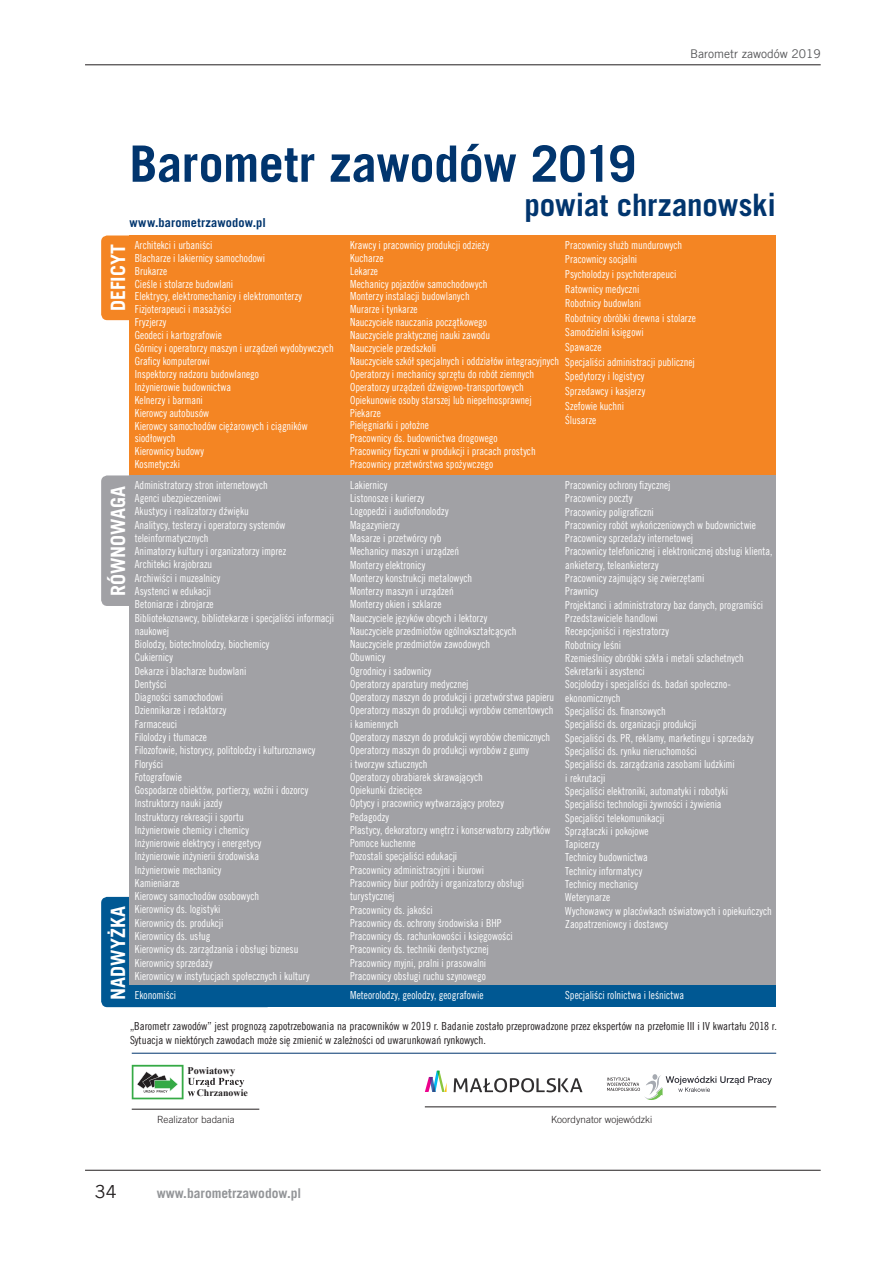
<style>
.page{position:relative;width:893px;height:1263px;background:#fff}
.page>*{position:absolute;margin:0;border:0;box-sizing:border-box;transform-origin:0 0}
.t1{font:700 50.1px "Trade Gothic LT Com";letter-spacing:-.01em;color:#01356e}
.t2{font:700 30.9px "Trade Gothic LT Com";letter-spacing:-.005em;color:#01356e}
.t3{font:700 19.8px "Trade Gothic LT Com";color:#fff}
.t4{font:18px "Trade Gothic LT Com";color:#231f20}
.t5{font:700 13.5px "Trade Gothic LT Com";color:#939598}
.t6{font:700 12.3px "Trade Gothic LT Com";letter-spacing:.01em;color:#01356e}
.t7{font:12px "Trade Gothic LT Com";color:#57585a}
.t8{font:11.1px/13.2px "Trade Gothic LT Com Cn 18";color:#fff;scale:.95 1}
.t9{font:11.1px/13.4px "Trade Gothic LT Com Cn 18";color:#231f20}
.t10{font:700 10.2px "Times New Roman";color:#231f20}
.t11{font:300 9.9px "Trade Gothic LT Com";color:#231f20}
.t12{font:700 9.9px "Times New Roman";color:#231f20}
</style>
<div class="page">
<hr style="left:85px;top:65px;width:736px;height:1px;background:#231f20">
<hr style="left:85px;top:1170px;width:736px;height:1px;background:#231f20">
<hr style="left:132px;top:1109px;width:127px;height:1px;background:#231f20">
<hr style="left:132px;top:1053px;width:644px;height:1px;background:#01356e">
<hr style="left:425px;top:1106px;width:351px;height:1px;background:#231f20">
<svg style="left:132px;top:1065px;width:112px;height:34px"></svg>
<div style="left:188px;top:1064px;width:58px;height:12px;background:#fff"></div>
<svg style="left:454px;top:1078px;width:128px;height:14px"></svg>
<svg style="left:425px;top:1071px;width:22px;height:21px"></svg>
<svg style="left:607px;top:1074px;width:165px;height:26px"></svg>
<div style="left:101px;top:235px;width:172px;height:85px;background:#f48523;border-radius:6px"></div>
<div style="left:101px;top:475px;width:172px;height:131px;background:#a1a1a5;border-radius:6px"></div>
<div style="left:101px;top:897px;width:172px;height:110px;background:#005893;border-radius:6px"></div>
<div style="left:130px;top:475px;width:646px;height:512px;background:#a1a1a5"></div>
<div style="left:197px;top:1088px;width:68px;height:10px;background:#fff"></div>
<div style="left:130px;top:235px;width:646px;height:240px;background:#f48523"></div>
<div style="left:130px;top:986px;width:646px;height:21px;background:#005893"></div>
<p class="t7" style="left:690px;top:46px;width:132px">Barometr zawodów 2019</p>
<h1 class="t1" style="left:130px;top:133px;width:508px">Barometr zawodów 2019</h1>
<h2 class="t2" style="left:524px;top:186px;width:253px">powiat chrzanowski</h2>
<p class="t8" style="left:135px;top:238px;width:211px">Architekci i urbaniści<br>Blacharze i lakiernicy samochodowi<br>Brukarze<br>Cieśle i stolarze budowlani<br>Elektrycy, elektromechanicy i elektromonterzy<br>Fizjoterapeuci i masażyści<br>Fryzjerzy<br>Geodeci i kartografowie<br>Górnicy i operatorzy maszyn i urządzeń wydobywczych<br>Graficy komputerowi<br>Inspektorzy nadzoru budowlanego<br>Inżynierowie budownictwa<br>Kelnerzy i barmani<br>Kierowcy autobusów<br>Kierowcy samochodów ciężarowych i ciągników siodłowych<br>Kierownicy budowy<br>Kosmetyczki</p>
<p class="t8" style="left:350px;top:238px;width:222px">Krawcy i pracownicy produkcji odzieży<br>Kucharze<br>Lekarze<br>Mechanicy pojazdów samochodowych<br>Monterzy instalacji budowlanych<br>Murarze i tynkarze<br>Nauczyciele nauczania początkowego<br>Nauczyciele praktycznej nauki zawodu<br>Nauczyciele przedszkoli<br>Nauczyciele szkół specjalnych i oddziałów integracyjnych Operatorzy i mechanicy sprzętu do robót ziemnych Operatorzy urządzeń dźwigowo-transportowych Opiekunowie osoby starszej lub niepełnosprawnej Piekarze<br>Pielęgniarki i położne<br>Pracownicy ds. budownictwa drogowego<br>Pracownicy fizyczni w produkcji i pracach prostych Pracownicy przetwórstwa spożywczego</p>
<p class="t8" style="left:565px;top:237px;width:139px;line-height:14.5px">Pracownicy służb mundurowych<br>Pracownicy socjalni<br>Psycholodzy i psychoterapeuci<br>Ratownicy medyczni<br>Robotnicy budowlani<br>Robotnicy obróbki drewna i stolarze<br>Samodzielni księgowi<br>Spawacze<br>Specjaliści administracji publicznej<br>Spedytorzy i logistycy<br>Sprzedawcy i kasjerzy<br>Szefowie kuchni<br>Ślusarze</p>
<p class="t6" style="left:130px;top:215px;width:138px">www.barometrzawodow.pl</p>
<h3 class="t3" style="left:106px;top:311px;width:69px;rotate:-90deg">DEFICYT</h3>
<h3 class="t3" style="left:106px;top:596px;width:112px;rotate:-90deg">RÓWNOWAGA</h3>
<h3 class="t3" style="left:106px;top:1000px;width:95px;rotate:-90deg">NADWYŻKA</h3>
<p class="t8" style="left:135px;top:478px;width:211px">Administratorzy stron internetowych<br>Agenci ubezpieczeniowi<br>Akustycy i realizatorzy dźwięku<br>Analitycy, testerzy i operatorzy systemów teleinformatycznych<br>Animatorzy kultury i organizatorzy imprez<br>Architekci krajobrazu<br>Archiwiści i muzealnicy<br>Asystenci w edukacji<br>Betoniarze i zbrojarze<br>Bibliotekoznawcy, bibliotekarze i specjaliści informacji naukowej<br>Biolodzy, biotechnolodzy, biochemicy<br>Cukiernicy<br>Dekarze i blacharze budowlani<br>Dentyści<br>Diagności samochodowi<br>Dziennikarze i redaktorzy<br>Farmaceuci<br>Filolodzy i tłumacze<br>Filozofowie, historycy, politolodzy i kulturoznawcy<br>Floryści<br>Fotografowie<br>Gospodarze obiektów, portierzy, woźni i dozorcy<br>Instruktorzy nauki jazdy<br>Instruktorzy rekreacji i sportu<br>Inżynierowie chemicy i chemicy<br>Inżynierowie elektrycy i energetycy<br>Inżynierowie inżynierii środowiska<br>Inżynierowie mechanicy<br>Kamieniarze<br>Kierowcy samochodów osobowych<br>Kierownicy ds. logistyki<br>Kierownicy ds. produkcji<br>Kierownicy ds. usług<br>Kierownicy ds. zarządzania i obsługi biznesu<br>Kierownicy sprzedaży<br>Kierownicy w instytucjach społecznych i kultury</p>
<p class="t8" style="left:350px;top:478px;width:216px">Lakiernicy<br>Listonosze i kurierzy<br>Logopedzi i audiofonolodzy<br>Magazynierzy<br>Masarze i przetwórcy ryb<br>Mechanicy maszyn i urządzeń<br>Monterzy elektronicy<br>Monterzy konstrukcji metalowych<br>Monterzy maszyn i urządzeń<br>Monterzy okien i szklarze<br>Nauczyciele języków obcych i lektorzy<br>Nauczyciele przedmiotów ogólnokształcących<br>Nauczyciele przedmiotów zawodowych<br>Obuwnicy<br>Ogrodnicy i sadownicy<br>Operatorzy aparatury medycznej<br>Operatorzy maszyn do produkcji i przetwórstwa papieru<br>Operatorzy maszyn do produkcji wyrobów cementowych i kamiennych<br>Operatorzy maszyn do produkcji wyrobów chemicznych<br>Operatorzy maszyn do produkcji wyrobów z gumy<br>i tworzyw sztucznych<br>Operatorzy obrabiarek skrawających<br>Opiekunki dziecięce<br>Optycy i pracownicy wytwarzający protezy<br>Pedagodzy<br>Plastycy, dekoratorzy wnętrz i konserwatorzy zabytków<br>Pomoce kuchenne<br>Pozostali specjaliści edukacji<br>Pracownicy administracyjni i biurowi<br>Pracownicy biur podróży i organizatorzy obsługi turystycznej<br>Pracownicy ds. jakości<br>Pracownicy ds. ochrony środowiska i BHP<br>Pracownicy ds. rachunkowości i księgowości<br>Pracownicy ds. techniki dentystycznej<br>Pracownicy myjni, pralni i prasowalni<br>Pracownicy obsługi ruchu szynowego</p>
<p class="t8" style="left:565px;top:478px;width:220px">Pracownicy ochrony fizycznej<br>Pracownicy poczty<br>Pracownicy poligraficzni<br>Pracownicy robót wykończeniowych w budownictwie<br>Pracownicy sprzedaży internetowej<br>Pracownicy telefonicznej i elektronicznej obsługi klienta, ankieterzy, teleankieterzy<br>Pracownicy zajmujący się zwierzętami<br>Prawnicy<br>Projektanci i administratorzy baz danych, programiści<br>Przedstawiciele handlowi<br>Recepcjoniści i rejestratorzy<br>Robotnicy leśni<br>Rzemieślnicy obróbki szkła i metali szlachetnych<br>Sekretarki i asystenci<br>Socjolodzy i specjaliści ds. badań społeczno&shy;ekonomicznych<br>Specjaliści ds. finansowych<br>Specjaliści ds. organizacji produkcji<br>Specjaliści ds. PR, reklamy, marketingu i sprzedaży<br>Specjaliści ds. rynku nieruchomości<br>Specjaliści ds. zarządzania zasobami ludzkimi<br>i rekrutacji<br>Specjaliści elektroniki, automatyki i robotyki<br>Specjaliści technologii żywności i żywienia<br>Specjaliści telekomunikacji<br>Sprzątaczki i pokojowe<br>Tapicerzy<br>Technicy budownictwa<br>Technicy informatycy<br>Technicy mechanicy<br>Weterynarze<br>Wychowawcy w placówkach oświatowych i opiekuńczych<br>Zaopatrzeniowcy i dostawcy</p>
<p class="t8" style="left:135px;top:988px;width:45px">Ekonomiści</p>
<p class="t8" style="left:350px;top:988px;width:142px">Meteorolodzy, geolodzy, geografowie</p>
<p class="t8" style="left:565px;top:988px;width:126px">Specjaliści rolnictwa i leśnictwa</p>
<p class="t9" style="left:130px;top:1020px;width:648px">„Barometr zawodów” jest prognozą zapotrzebowania na pracowników w 2019 r. Badanie zostało przeprowadzone przez ekspertów na przełomie III i IV kwartału 2018 r.<br>Sytuacja w niektórych zawodach może się zmienić w zależności od uwarunkowań rynkowych.</p>
<p class="t10" style="left:188px;top:1063px;width:49px">Powiatowy</p>
<p class="t12" style="left:197px;top:1086px;width:53px">Chrzanowie</p>
<p class="t11" style="left:157px;top:1114px;width:79px">Realizator badania</p>
<p class="t11" style="left:551px;top:1114px;width:103px">Koordynator wojewódzki</p>
<h3 class="t4" style="left:95px;top:1180px;width:23px">34</h3>
<p class="t5" style="left:157px;top:1185px;width:146px">www.barometrzawodow.pl</p>
</div>
